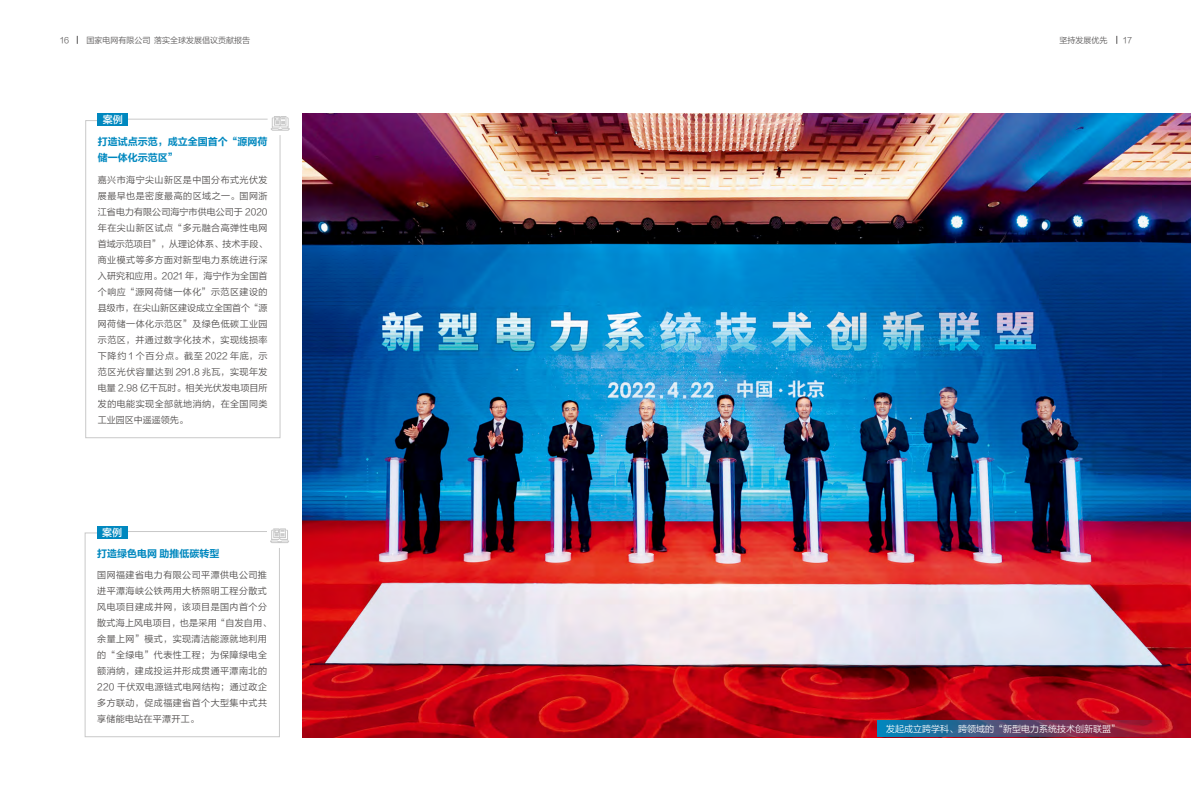
<style>
.page{position:relative;width:1191px;height:808px;background:#fff}
.page>*{position:absolute;margin:0;border:0;box-sizing:border-box;transform-origin:0 0}
.t1{font:10px/16px "FZLTCHJW GB1 0";color:#0088bf}
.t2{font:10px "FZLTZHJW GB1 0";color:#fff}
.t3{font:9px/16px "FZLTXIHK GBK1 0";letter-spacing:.05em;color:#4c4948;text-align:justify}
.t4{font:9px "FZLTXIHK GBK1 0";color:#fff}
.t5{font:8px "FZLTXIHK GBK1 0";color:#595757}
</style>
<div class="page">
<img style="left:302px;top:113px;width:889px;height:624px">
<svg style="left:877px;top:720px;width:314px;height:17px;background:#614568"></svg>
<svg style="left:85px;top:120px;width:195px;height:318px"></svg>
<hr style="left:117px;top:119px;width:151px;height:1px;background:#c9c9c9">
<svg style="left:270px;top:116px;width:20px;height:15px"></svg>
<div style="left:98px;top:113px;width:30px;height:13px;background:#0088bf"></div>
<svg style="left:85px;top:533px;width:195px;height:204px"></svg>
<hr style="left:116px;top:531px;width:151px;height:1px;background:#c9c9c9">
<svg style="left:270px;top:528px;width:19px;height:15px"></svg>
<div style="left:97px;top:526px;width:30px;height:12px;background:#0088bf"></div>
<p class="t5" style="left:60px;top:36px;width:10px">16</p>
<p class="t5" style="left:86px;top:36px;width:165px">国家电网有限公司 落实全球发展倡议贡献报告</p>
<p class="t5" style="left:1059px;top:36px;width:49px">坚持发展优先</p>
<p class="t5" style="left:1123px;top:36px;width:10px">17</p>
<p class="t2" style="left:103px;top:114px;width:21px">案例</p>
<p class="t1" style="left:98px;top:134px;width:171px">打造试点示范，成立全国首个“源网荷储一体化示范区”</p>
<p class="t3" style="left:98px;top:172px;width:171px">嘉兴市海宁尖山新区是中国分布式光伏发展最早也是密度最高的区域之一。国网浙江省电力有限公司海宁市供电公司于 2020年在尖山新区试点“多元融合高弹性电网首域示范项目”，从理论体系、技术手段、商业模式等多方面对新型电力系统进行深入研究和应用。2021 年，海宁作为全国首个响应“源网荷储一体化”示范区建设的县级市，在尖山新区建设成立全国首个“源网荷储一体化示范区”及绿色低碳工业园示范区，并通过数字化技术，实现线损率下降约 1 个百分点。截至 2022 年底，示范区光伏容量达到 291.8 兆瓦，实现年发电量 2.98 亿千瓦时。相关光伏发电项目所发的电能实现全部就地消纳，在全国同类工业园区中遥遥领先。</p>
<p class="t2" style="left:102px;top:527px;width:21px">案例</p>
<p class="t1" style="left:97px;top:546px;width:124px">打造绿色电网 助推低碳转型</p>
<p class="t3" style="left:97px;top:567px;width:176px;text-align:left">国网福建省电力有限公司平潭供电公司推进平潭海峡公铁两用大桥照明工程分散式风电项目建成并网，该项目是国内首个分散式海上风电项目，也是采用“自发自用、余量上网”模式，实现清洁能源就地利用的“全绿电”代表性工程；为保障绿电全额消纳，建成投运并形成贯通平潭南北的<br>220 千伏双电源链式电网结构；通过政企多方联动，促成福建省首个大型集中式共享储能电站在平潭开工。</p>
<p class="t4" style="left:886px;top:724px;width:235px">发起成立跨学科、跨领域的“新型电力系统技术创新联盟”</p>
</div>
